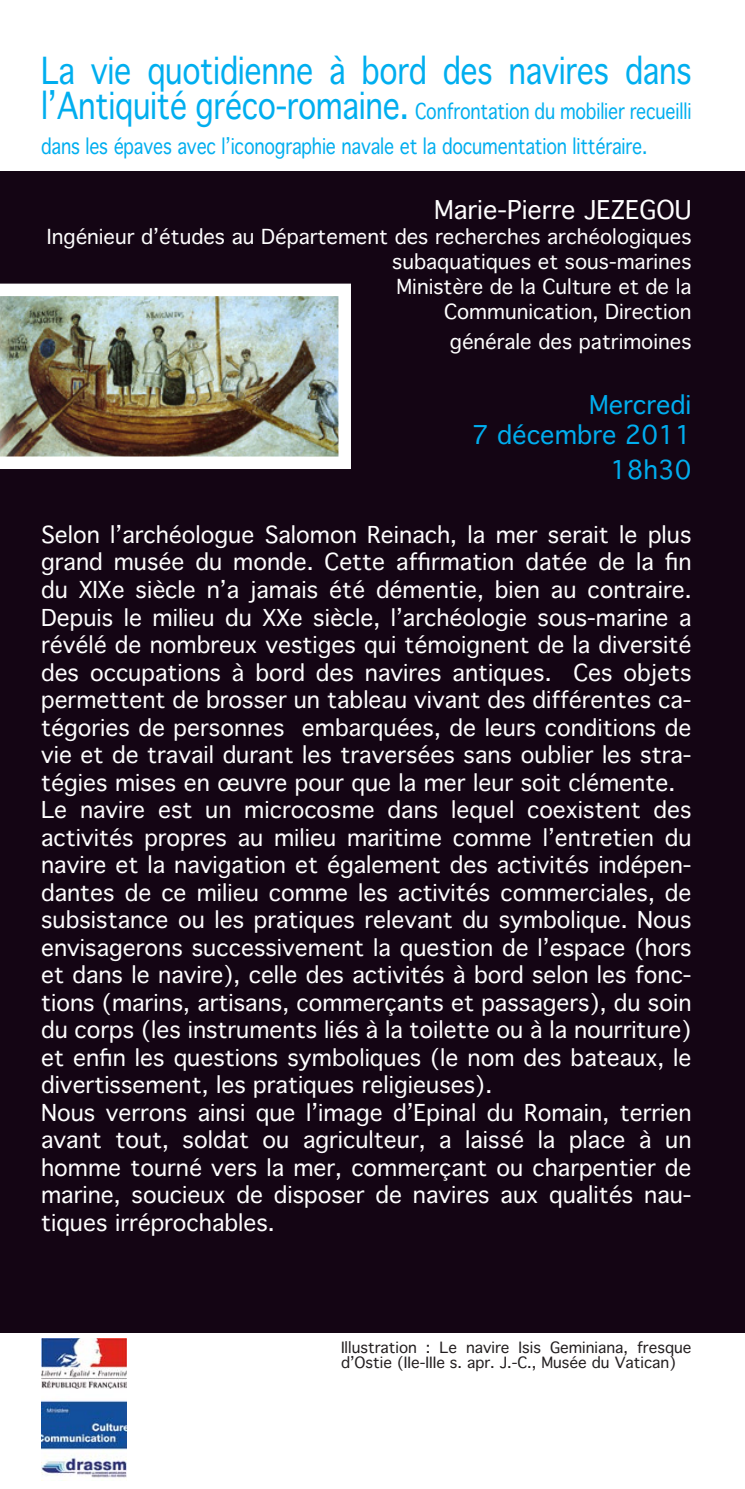
<style>
.page{position:relative;width:745px;height:1489px;background:#fff}
.page>*{position:absolute;margin:0;border:0;box-sizing:border-box;transform-origin:0 0}
.t1{font:36px "Thonburi";letter-spacing:-.01em;color:#00aeef;scale:.83 1}
.t2{font:25px/30px "Thonburi";color:#00aeef;text-align:right}
.t3{font:25px "Thonburi";color:#fff}
.t4{font:22.5px/27.5px "Thonburi";color:#fff}
.t5{font:21px/35px "Thonburi";letter-spacing:-.01em;color:#00aeef;scale:.83 1}
.t6{font:20px/25px "Thonburi";color:#fff;text-align:right}
.t7{font:15px/15px "Thonburi";color:#231f20}
.s1{font-size:36px}
</style>
<div class="page">
<div style="left:0;top:171px;width:744px;height:1161px;background:#140514"></div>
<img style="left:41px;top:1338px;width:86px;height:142px">
<img style="left:0;top:283px;width:351px;height:186px">
<h1 class="t1" style="left:41px;top:41px;width:784px">La vie quotidienne à bord des navires dans</h1>
<p class="t5" style="left:41px;top:94px;width:784px"><span class="s1">l’Antiquité gréco-romaine.</span> Confrontation du mobilier recueilli dans les épaves avec l’iconographie navale et la documentation littéraire.</p>
<p class="t3" style="left:434px;top:189px;width:259px">Marie-Pierre JEZEGOU</p>
<p class="t6" style="left:47px;top:224px;width:645px">Ingénieur d’études au Département des recherches archéologiques subaquatiques et sous-marines<br>Ministère de la Culture et de la<br>Communication, Direction</p>
<p class="t6" style="left:449px;top:329px;width:243px">générale des patrimoines</p>
<p class="t2" style="left:472px;top:390px;width:221px">Mercredi<br>7 décembre 2011</p>
<p class="t2" style="left:609px;top:455px;width:83px">18h30</p>
<p class="t4" style="left:41px;top:520px;width:651px">Selon l’archéologue Salomon Reinach, la mer serait le plus grand musée du monde. Cette affirmation datée de la fin du XIXe siècle n’a jamais été démentie, bien au contraire.<br>Depuis le milieu du XXe siècle, l’archéologie sous-marine a révélé de nombreux vestiges qui témoignent de la diversité des occupations à bord des navires antiques. Ces objets permettent de brosser un tableau vivant des différentes ca&shy;tégories de personnes embarquées, de leurs conditions de vie et de travail durant les traversées sans oublier les stra&shy;tégies mises en œuvre pour que la mer leur soit clémente.<br>Le navire est un microcosme dans lequel coexistent des activités propres au milieu maritime comme l’entretien du navire et la navigation et également des activités indépen&shy;dantes de ce milieu comme les activités commerciales, de subsistance ou les pratiques relevant du symbolique. Nous envisagerons successivement la question de l’espace (hors et dans le navire), celle des activités à bord selon les fonc&shy;tions (marins, artisans, commerçants et passagers), du soin du corps (les instruments liés à la toilette ou à la nourriture) et enfin les questions symboliques (le nom des bateaux, le divertissement, les pratiques religieuses).<br>Nous verrons ainsi que l’image d’Epinal du Romain, terrien avant tout, soldat ou agriculteur, a laissé la place à un homme tourné vers la mer, commerçant ou charpentier de marine, soucieux de disposer de navires aux qualités nau&shy;tiques irréprochables.</p>
<p class="t7" style="left:341px;top:1339px;width:352px">Illustration : Le navire Isis Geminiana, fresque d’Ostie (IIe-IIIe s. apr. J.-C., Musée du Vatican)</p>
</div>
